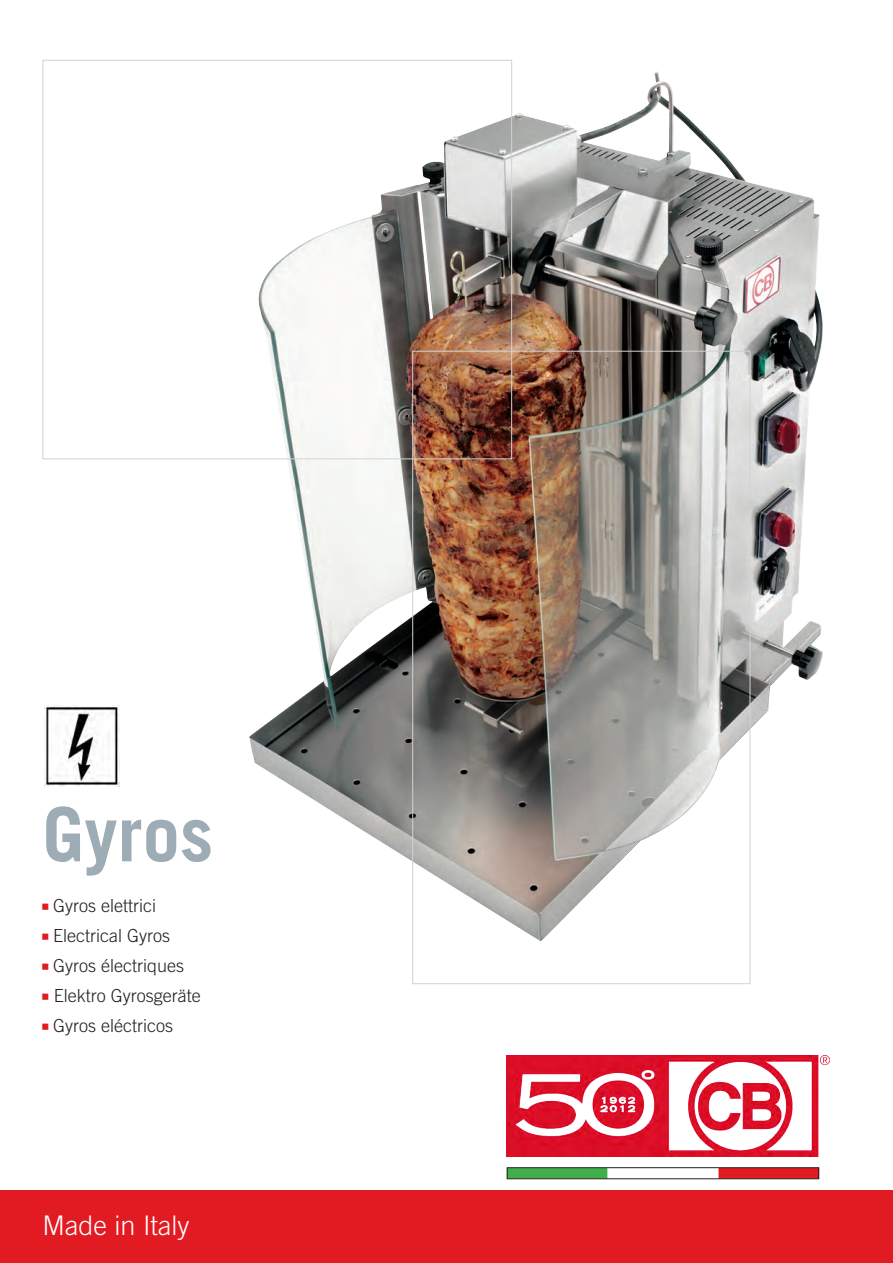
<style>
.page{position:relative;width:893px;height:1263px;background:#fff}
.page>*{position:absolute;margin:0;border:0;box-sizing:border-box;transform-origin:0 0}
.t1{font:700 75px "Trade Gothic";color:#9dacb5}
.t2{font:300 27px "Trade Gothic";color:#fff}
.t3{font:300 18px "Trade Gothic";color:#231f20}
.s1{font-family:"Minion Pro";font-weight:700;font-stretch:condensed;font-size:21px;color:#e21a21}
</style>
<div class="page">
<img style="left:249px;top:72px;width:574px;height:869px">
<div style="left:0;top:1191px;width:893px;height:72px;background:#e21a21"></div>
<img style="left:45px;top:707px;width:74px;height:79px">
<img style="left:507px;top:1055px;width:322px;height:102px">
<div style="left:507px;top:1168px;width:100px;height:11px;background:#40ae49"></div>
<div style="left:718px;top:1168px;width:101px;height:11px;background:#e21a21"></div>
<div style="left:507px;top:1167px;width:312px;height:12px;border:1px solid #231f20"></div>
<h1 class="t1" style="left:43px;top:788px;width:172px">Gyros</h1>
<p class="t3" style="left:41px;top:895px;width:117px"><span class="s1">■</span> Gyros elettrici</p>
<p class="t3" style="left:41px;top:925px;width:131px"><span class="s1">■</span> Electrical Gyros</p>
<p class="t3" style="left:41px;top:955px;width:145px"><span class="s1">■</span> Gyros électriques</p>
<p class="t3" style="left:41px;top:985px;width:161px"><span class="s1">■</span> Elektro Gyrosgeräte</p>
<p class="t3" style="left:41px;top:1015px;width:134px"><span class="s1">■</span> Gyros eléctricos</p>
<h2 class="t2" style="left:43px;top:1209px;width:149px">Made in Italy</h2>
</div>
